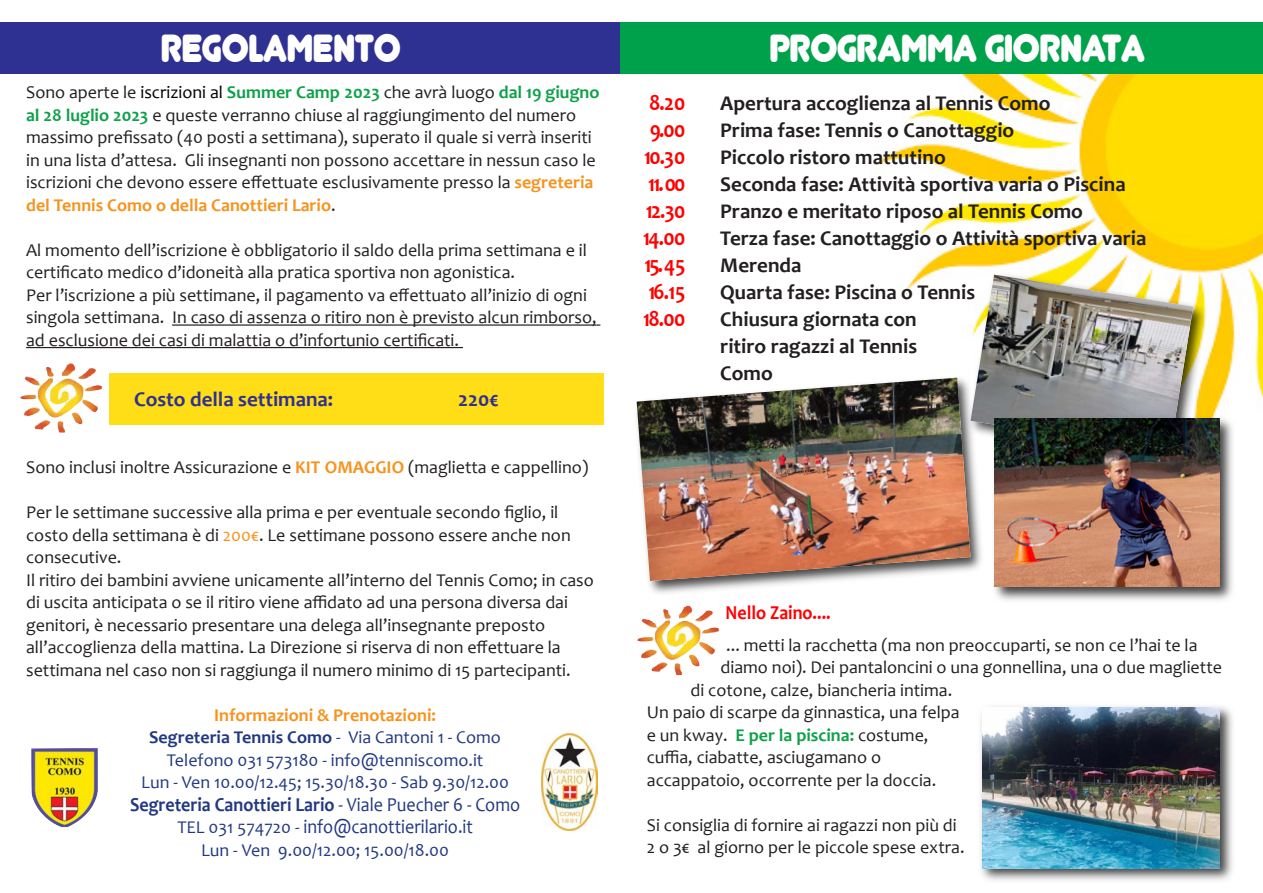
<style>
.page{position:relative;width:1263px;height:893px;background:#fff}
.page>*{position:absolute;margin:0;border:0;box-sizing:border-box;transform-origin:0 0}
.t1{font:46.2px "Junegull";letter-spacing:-.025em;color:#fff;scale:.91 1}
.t2{font:700 23.1px "Candara";letter-spacing:-.055em;color:#f00;scale:.91 1}
.t3{font:700 21px/27px "Candara";color:#231f20}
.t4{font:700 21px "Candara";color:#2e3092}
.t5{font:700 19.8px "Candara";color:#223982;scale:.91 1}
.t6{font:19.8px "Candara";color:#223982;scale:.91 1}
.t7{font:700 19.8px "Candara";color:#f00;scale:.91 1}
.t8{font:18px/22.5px "Candara";color:#231f20}
.t9{font:18px "Candara";color:#223982}
.t10{font:700 18px "Candara";color:#223982}
.t11{font:700 18px "Candara";color:#f7931d}
.s1{color:#000}
.s2{font-weight:700;color:#0fa14a}
.s3{font-weight:700;color:#f7931d}
.s4{color:#f7931d}
.s5{font-weight:400}
.s6{font-size:18px}
</style>
<div class="page">
<div style="left:110px;top:373px;width:494px;height:51px;background:#ffdd17"></div>
<hr style="left:172px;top:324px;width:424px;height:2px;background:#231f20">
<hr style="left:26px;top:347px;width:437px;height:1px;background:#231f20">
<img style="left:870px;top:74px;width:393px;height:338px">
<div style="left:0;top:23px;width:621px;height:51px;background:#2e3092"></div>
<div style="left:620px;top:23px;width:643px;height:51px;background:#00a14b"></div>
<img style="left:636px;top:370px;width:346px;height:224px">
<img style="left:637px;top:378px;width:333px;height:203px">
<img style="left:962px;top:266px;width:252px;height:208px">
<img style="left:970px;top:275px;width:223px;height:178px">
<img style="left:981px;top:706px;width:252px;height:175px">
<img style="left:982px;top:707px;width:237px;height:161px">
<img style="left:20px;top:363px;width:82px;height:69px">
<img style="left:637px;top:605px;width:82px;height:70px">
<img style="left:31px;top:748px;width:67px;height:79px">
<img style="left:988px;top:412px;width:245px;height:189px">
<img style="left:994px;top:419px;width:225px;height:168px">
<img style="left:541px;top:733px;width:56px;height:97px">
<p class="t1" style="left:160px;top:25px;width:266px">REGOLAMENTO</p>
<p class="t8" style="left:26px;top:83px;width:575px">Sono aperte le <span class="s1">iscrizioni al</span> <span class="s2">Summer Camp 2023</span> che avrà luogo <span class="s2">dal 19 giugno al 28 luglio 2023</span> e queste verranno chiuse al raggiungimento del numero massimo prefissato (40 posti a settimana), superato il quale si verrà inseriti in una lista d’attesa. Gli insegnanti non possono accettare in nessun caso le iscrizioni che devono essere effettuate esclusivamente presso la <span class="s3">segreteria del Tennis Como o della Canottieri Lario</span>.</p>
<p class="t8" style="left:26px;top:240px;width:562px">Al momento dell’iscrizione è obbligatorio il saldo della prima settimana e il certificato medico d’idoneità alla pratica sportiva non agonistica.</p>
<p class="t8" style="left:26px;top:285px;width:572px">Per l’iscrizione a più settimane, il pagamento va effettuato all’inizio di ogni singola settimana. In caso di assenza o ritiro non è previsto alcun rimborso, ad esclusione dei casi di malattia o d’infortunio certificati.</p>
<p class="t4" style="left:134px;top:390px;width:201px">Costo della settimana:</p>
<p class="t4" style="left:458px;top:390px;width:42px">220€</p>
<p class="t8" style="left:26px;top:458px;width:564px">Sono inclusi inoltre Assicurazione e <span class="s3">KIT OMAGGIO</span> (maglietta e cappellino)</p>
<p class="t8" style="left:26px;top:503px;width:546px">Per le settimane successive alla prima e per eventuale secondo figlio, il costo della settimana è di <span class="s4">200€</span>. Le settimane possono essere anche non consecutive.</p>
<p class="t8" style="left:26px;top:570px;width:569px">Il ritiro dei bambini avviene unicamente all’interno del Tennis Como; in caso di uscita anticipata o se il ritiro viene affidato ad una persona diversa dai genitori, è necessario presentare una delega all’insegnante preposto all’accoglienza della mattina. La Direzione si riserva di non effettuare la settimana nel caso non si raggiunga il numero minimo di 15 partecipanti.</p>
<p class="t11" style="left:214px;top:707px;width:223px">Informazioni &amp; Prenotazioni:</p>
<p class="t10" style="left:149px;top:730px;width:353px">Segreteria Tennis Como <span class="s5">‐ Via Cantoni 1 ‐ Como</span></p>
<p class="t9" style="left:167px;top:752px;width:318px">Telefono 031 573180 ‐ info@tenniscomo.it</p>
<p class="t9" style="left:141px;top:775px;width:369px">Lun ‐ Ven 10.00/12.45; 15.30/18.30 ‐ Sab 9.30/12.00</p>
<p class="t5" style="left:130px;top:796px;width:430px">Segreteria Canottieri Lario <span class="s5">‐ Viale Puecher 6 ‐ Como</span></p>
<p class="t6" style="left:177px;top:819px;width:326px"><span class="s6">TEL 031 574720 ‐</span> info@canottierilario.it</p>
<p class="t9" style="left:201px;top:842px;width:249px">Lun ‐ Ven 9.00/12.00; 15.00/18.00</p>
<p class="t1" style="left:769px;top:26px;width:415px">PROGRAMMA GIORNATA</p>
<p class="t2" style="left:649px;top:93px;width:41px">8.20</p>
<p class="t3" style="left:720px;top:91px;width:332px">Apertura accoglienza al Tennis Como</p>
<p class="t2" style="left:650px;top:120px;width:41px">9.00</p>
<p class="t3" style="left:720px;top:118px;width:296px">Prima fase: Tennis o Canottaggio</p>
<p class="t2" style="left:644px;top:147px;width:47px">10.30</p>
<p class="t3" style="left:720px;top:145px;width:227px">Piccolo ristoro mattutino</p>
<p class="t2" style="left:648px;top:174px;width:42px">11. 00</p>
<p class="t3" style="left:720px;top:172px;width:407px">Seconda fase: Attività sportiva varia o Piscina</p>
<p class="t2" style="left:646px;top:201px;width:45px">12.30</p>
<p class="t3" style="left:720px;top:199px;width:364px">Pranzo e meritato riposo al Tennis Como</p>
<p class="t2" style="left:643px;top:228px;width:48px">14.00</p>
<p class="t3" style="left:720px;top:226px;width:427px">Terza fase: Canottaggio o Attività sportiva varia</p>
<p class="t2" style="left:645px;top:255px;width:46px">15. 45</p>
<p class="t3" style="left:720px;top:253px;width:83px">Merenda</p>
<p class="t2" style="left:648px;top:282px;width:42px">16.15</p>
<p class="t3" style="left:720px;top:280px;width:256px">Quarta fase: Piscina o Tennis</p>
<p class="t2" style="left:643px;top:309px;width:48px">18.00</p>
<p class="t3" style="left:720px;top:307px;width:198px">Chiusura giornata con</p>
<p class="t3" style="left:720px;top:334px;width:198px">ritiro ragazzi al Tennis<br>Como</p>
<p class="t7" style="left:726px;top:605px;width:117px">Nello Zaino....</p>
<p class="t8" style="left:726px;top:635px;width:473px">... metti la racchetta (ma non preoccuparti, se non ce l’hai te la</p>
<p class="t8" style="left:720px;top:658px;width:503px">diamo noi). Dei pantaloncini o una gonnellina, una o due magliette</p>
<p class="t8" style="left:690px;top:680px;width:263px">di cotone, calze, biancheria intima.</p>
<p class="t8" style="left:647px;top:703px;width:314px">Un paio di scarpe da ginnastica, una felpa</p>
<p class="t8" style="left:647px;top:725px;width:283px">e un kway. <span class="s2">E per la piscina:</span> costume,</p>
<p class="t8" style="left:647px;top:748px;width:236px">cuffia, ciabatte, asciugamano o</p>
<p class="t8" style="left:647px;top:770px;width:291px">accappatoio, occorrente per la doccia.</p>
<p class="t8" style="left:647px;top:815px;width:319px">Si consiglia di fornire ai ragazzi non più di<br>2 o 3€ al giorno per le piccole spese extra.</p>
</div>
